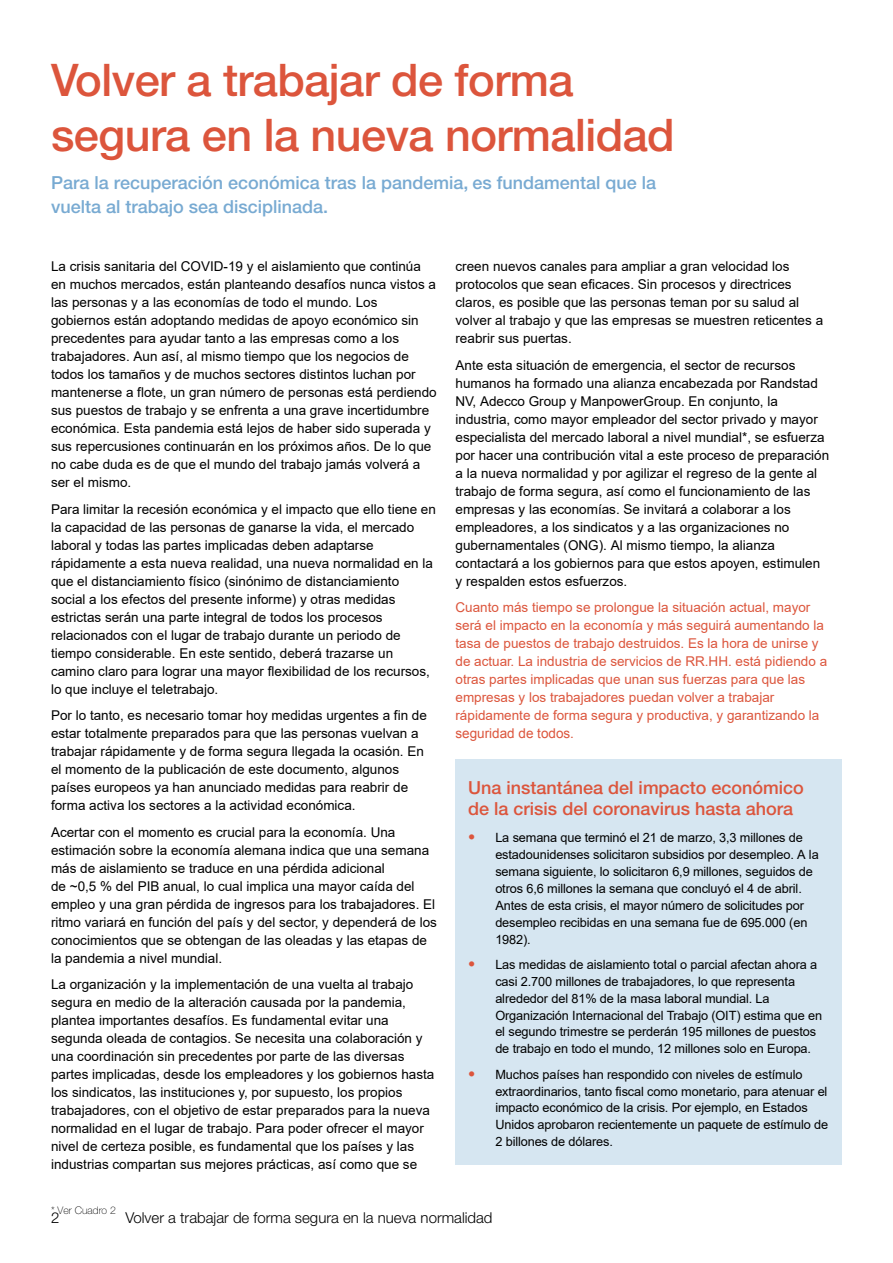
<style>
.page{position:relative;width:893px;height:1263px;background:#fff}
.page>*{position:absolute;margin:0;border:0;box-sizing:border-box;transform-origin:0 0}
.t1{font:500 45px/55.1px "Helvetica Neue LT Std";letter-spacing:-.01em;color:#dc553c}
.t2{font:500 18px/23.4px "Helvetica Neue LT Std";color:#78aad2}
.t3{font:500 18px/21px "Helvetica Neue LT Std";color:#dc553c}
.t4{font:300 15px "Helvetica Neue LT Std";color:#000}
.t5{font:13.5px/18px "Arial";color:#000}
.t6{font:13.5px/18px "Arial";color:#dc553c}
.t7{font:12.75px/16.8px "Arial";letter-spacing:-.01em;color:#000}
.t8{font:100 10.5px "Helvetica Neue LT Std";color:#000}
.s1{font-family:"Helvetica Neue LT Std";font-weight:100;font-size:14.4px;color:#dc553c}
</style>
<div class="page">
<div style="left:455px;top:759px;width:387px;height:405px;background:#d6e6f1"></div>
<h1 class="t1" style="left:51px;top:52px;width:625px">Volver a trabajar de forma segura en la nueva normalidad</h1>
<h2 class="t2" style="left:51px;top:171px;width:607px">Para la recuperación económica tras la pandemia, es fundamental que la vuelta al trabajo sea disciplinada.</h2>
<p class="t5" style="left:455px;top:257px;width:369px">creen nuevos canales para ampliar a gran velocidad los protocolos que sean eficaces. Sin procesos y directrices claros, es posible que las personas teman por su salud al volver al trabajo y que las empresas se muestren reticentes a reabrir sus puertas.</p>
<p class="t5" style="left:455px;top:356px;width:375px">Ante esta situación de emergencia, el sector de recursos humanos ha formado una alianza encabezada por Randstad NV, Adecco Group y ManpowerGroup. En conjunto, la industria, como mayor empleador del sector privado y mayor especialista del mercado laboral a nivel mundial*, se esfuerza por hacer una contribución vital a este proceso de preparación a la nueva normalidad y por agilizar el regreso de la gente al trabajo de forma segura, así como el funcionamiento de las empresas y las economías. Se invitará a colaborar a los empleadores, a los sindicatos y a las organizaciones no gubernamentales (ONG). Al mismo tiempo, la alianza contactará a los gobiernos para que estos apoyen, estimulen y respalden estos esfuerzos.</p>
<p class="t6" style="left:455px;top:598px;width:373px">Cuanto más tiempo se prolongue la situación actual, mayor será el impacto en la economía y más seguirá aumentando la tasa de puestos de trabajo destruidos. Es la hora de unirse y de actuar. La industria de servicios de RR.HH. está pidiendo a otras partes implicadas que unan sus fuerzas para que las empresas y los trabajadores puedan volver a trabajar rápidamente de forma segura y productiva, y garantizando la seguridad de todos.</p>
<p class="t5" style="left:51px;top:257px;width:387px">La crisis sanitaria del COVID-19 y el aislamiento que continúa en muchos mercados, están planteando desafíos nunca vistos a las personas y a las economías de todo el mundo. Los gobiernos están adoptando medidas de apoyo económico sin precedentes para ayudar tanto a las empresas como a los trabajadores. Aun así, al mismo tiempo que los negocios de todos los tamaños y de muchos sectores distintos luchan por mantenerse a flote, un gran número de personas está perdiendo sus puestos de trabajo y se enfrenta a una grave incertidumbre económica. Esta pandemia está lejos de haber sido superada y sus repercusiones continuarán en los próximos años. De lo que no cabe duda es de que el mundo del trabajo jamás volverá a ser el mismo.</p>
<p class="t5" style="left:51px;top:500px;width:386px">Para limitar la recesión económica y el impacto que ello tiene en la capacidad de las personas de ganarse la vida, el mercado laboral y todas las partes implicadas deben adaptarse rápidamente a esta nueva realidad, una nueva normalidad en la que el distanciamiento físico (sinónimo de distanciamiento social a los efectos del presente informe) y otras medidas estrictas serán una parte integral de todos los procesos relacionados con el lugar de trabajo durante un periodo de tiempo considerable. En este sentido, deberá trazarse un camino claro para lograr una mayor flexibilidad de los recursos, lo que incluye el teletrabajo.</p>
<p class="t5" style="left:51px;top:706px;width:377px">Por lo tanto, es necesario tomar hoy medidas urgentes a fin de estar totalmente preparados para que las personas vuelvan a trabajar rápidamente y de forma segura llegada la ocasión. En el momento de la publicación de este documento, algunos países europeos ya han anunciado medidas para reabrir de forma activa los sectores a la actividad económica.</p>
<p class="t5" style="left:51px;top:823px;width:387px">Acertar con el momento es crucial para la economía. Una estimación sobre la economía alemana indica que una semana más de aislamiento se traduce en una pérdida adicional<br>de ~0,5 % del PIB anual, lo cual implica una mayor caída del empleo y una gran pérdida de ingresos para los trabajadores. El ritmo variará en función del país y del sector, y dependerá de los conocimientos que se obtengan de las oleadas y las etapas de la pandemia a nivel mundial.</p>
<p class="t5" style="left:51px;top:975px;width:385px">La organización y la implementación de una vuelta al trabajo segura en medio de la alteración causada por la pandemia, plantea importantes desafíos. Es fundamental evitar una segunda oleada de contagios. Se necesita una colaboración y una coordinación sin precedentes por parte de las diversas partes implicadas, desde los empleadores y los gobiernos hasta los sindicatos, las instituciones y, por supuesto, los propios trabajadores, con el objetivo de estar preparados para la nueva normalidad en el lugar de trabajo. Para poder ofrecer el mayor nivel de certeza posible, es fundamental que los países y las industrias compartan sus mejores prácticas, así como que se</p>
<p class="t8" style="left:51px;top:1204px;width:66px">* Ver Cuadro 2</p>
<h2 class="t3" style="left:468px;top:777px;width:337px">Una instantánea del impacto económico de la crisis del coronavirus hasta ahora</h2>
<p class="t7" style="left:495px;top:829px;width:325px;text-indent:-27px"><span class="s1">•</span> La semana que terminó el 21 de marzo, 3,3 millones de estadounidenses solicitaron subsidios por desempleo. A la semana siguiente, lo solicitaron 6,9 millones, seguidos de otros 6,6 millones la semana que concluyó el 4 de abril.<br>Antes de esta crisis, el mayor número de solicitudes por desempleo recibidas en una semana fue de 695.000 (en 1982).</p>
<p class="t7" style="left:495px;top:956px;width:328px;text-indent:-27px"><span class="s1">•</span> Las medidas de aislamiento total o parcial afectan ahora a casi 2.700 millones de trabajadores, lo que representa alrededor del 81% de la masa laboral mundial. La Organización Internacional del Trabajo (OIT) estima que en el segundo trimestre se perderán 195 millones de puestos de trabajo en todo el mundo, 12 millones solo en Europa.</p>
<p class="t7" style="left:495px;top:1066px;width:334px;text-indent:-27px"><span class="s1">•</span> Muchos países han respondido con niveles de estímulo extraordinarios, tanto fiscal como monetario, para atenuar el impacto económico de la crisis. Por ejemplo, en Estados Unidos aprobaron recientemente un paquete de estímulo de 2 billones de dólares.</p>
<p class="t4" style="left:51px;top:1208px;width:10px">2</p>
<p class="t4" style="left:125px;top:1208px;width:369px">Volver a trabajar de forma segura en la nueva normalidad</p>
</div>
